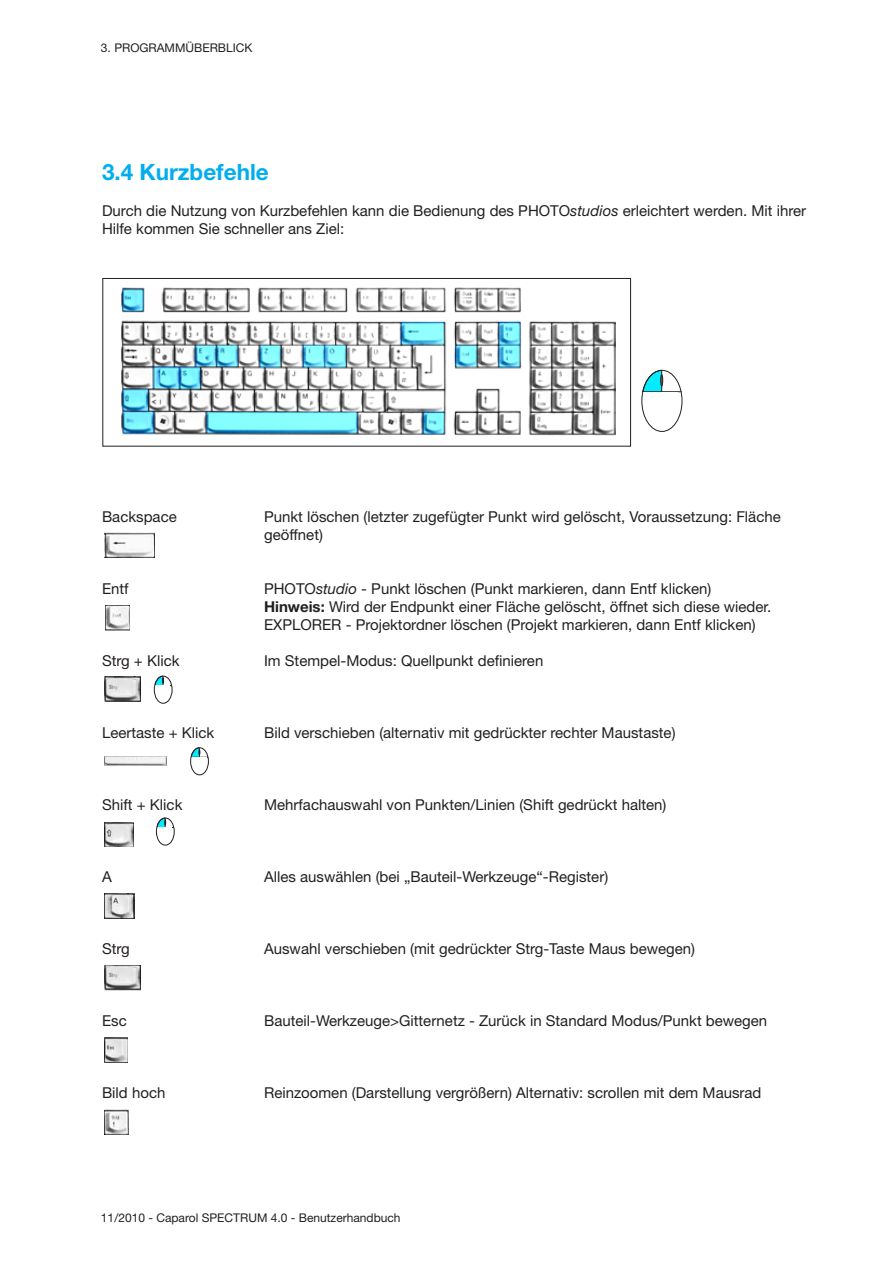
<style>
.page{position:relative;width:893px;height:1263px;background:#fff}
.page>*{position:absolute;margin:0;border:0;box-sizing:border-box;transform-origin:0 0}
.t1{font:700 22.5px "Helvetica Neue LT";color:#00aeef}
.t2{font:15px/18px "Helvetica Neue LT";color:#231f20}
.t3{font:12px "Helvetica Neue LT";color:#231f20}
.s1{font-style:italic}
.s2{font-weight:700}
</style>
<div class="page">
<img style="left:122px;top:287px;width:493px;height:149px">
<div style="left:103px;top:278px;width:528px;height:168px;border:1px solid #231f20"></div>
<img style="left:105px;top:533px;width:50px;height:24px">
<img style="left:104px;top:1110px;width:25px;height:24px">
<img style="left:105px;top:605px;width:25px;height:25px">
<img style="left:104px;top:677px;width:36px;height:25px">
<img style="left:104px;top:756px;width:62px;height:9px">
<img style="left:104px;top:822px;width:29px;height:25px">
<img style="left:104px;top:1037px;width:24px;height:25px">
<img style="left:104px;top:893px;width:31px;height:25px">
<div style="left:642px;top:370px;width:40px;height:61px;background:#03ecfd;border-radius:50%"></div>
<div style="left:662px;top:366px;width:23px;height:69px;background:#fff"></div>
<hr style="left:643px;top:391px;width:38px;height:1px;background:#231f20">
<svg style="left:660px;top:372px;width:3px;height:20px"></svg>
<div style="left:640px;top:392px;width:37px;height:41px;background:#fff"></div>
<div style="left:642px;top:370px;width:40px;height:62px;border:1px solid #231f20;border-radius:50%"></div>
<svg style="left:163px;top:675px;width:10px;height:24px"></svg>
<svg style="left:155px;top:676px;width:17px;height:10px"></svg>
<div style="left:154px;top:686px;width:16px;height:18px;background:#fff"></div>
<div style="left:154px;top:676px;width:18px;height:27px;border:1px solid #231f20;border-radius:50%"></div>
<svg style="left:165px;top:817px;width:10px;height:24px"></svg>
<svg style="left:157px;top:818px;width:17px;height:9px"></svg>
<div style="left:156px;top:827px;width:16px;height:19px;background:#fff"></div>
<div style="left:156px;top:818px;width:18px;height:27px;border:1px solid #231f20;border-radius:50%"></div>
<svg style="left:199px;top:747px;width:10px;height:29px"></svg>
<svg style="left:191px;top:748px;width:17px;height:10px"></svg>
<div style="left:190px;top:757px;width:16px;height:18px;background:#fff"></div>
<div style="left:191px;top:748px;width:18px;height:27px;border:1px solid #231f20;border-radius:50%"></div>
<img style="left:104px;top:965px;width:36px;height:25px">
<p class="t3" style="left:101px;top:41px;width:153px">3. PROGRAMMÜBERBLICK</p>
<h1 class="t1" style="left:102px;top:158px;width:168px">3.4 Kurzbefehle</h1>
<p class="t2" style="left:102px;top:201px;width:706px">Durch die Nutzung von Kurzbefehlen kann die Bedienung des PHOTO<span class="s1">studios</span> erleichtert werden. Mit ihrer<br>Hilfe kommen Sie schneller ans Ziel:</p>
<p class="t2" style="left:102px;top:507px;width:76px">Backspace</p>
<p class="t2" style="left:264px;top:507px;width:518px">Punkt löschen (letzter zugefügter Punkt wird gelöscht, Voraussetzung: Fläche geöffnet)</p>
<p class="t2" style="left:102px;top:579px;width:28px">Entf</p>
<p class="t2" style="left:264px;top:579px;width:509px">PHOTO<span class="s1">studio</span> - Punkt löschen (Punkt markieren, dann Entf klicken)<br><span class="s2">Hinweis:</span> Wird der Endpunkt einer Fläche gelöscht, öffnet sich diese wieder.<br>EXPLORER - Projektordner löschen (Projekt markieren, dann Entf klicken)</p>
<p class="t2" style="left:102px;top:651px;width:79px">Strg + Klick</p>
<p class="t2" style="left:264px;top:651px;width:281px">Im Stempel-Modus: Quellpunkt definieren</p>
<p class="t2" style="left:102px;top:723px;width:114px">Leertaste + Klick</p>
<p class="t2" style="left:264px;top:723px;width:413px">Bild verschieben (alternativ mit gedrückter rechter Maustaste)</p>
<p class="t2" style="left:102px;top:795px;width:82px">Shift + Klick</p>
<p class="t2" style="left:264px;top:795px;width:404px">Mehrfachauswahl von Punkten/Linien (Shift gedrückt halten)</p>
<p class="t2" style="left:102px;top:867px;width:11px">A</p>
<p class="t2" style="left:264px;top:867px;width:346px">Alles auswählen (bei „Bauteil-Werkzeuge“-Register)</p>
<p class="t2" style="left:102px;top:939px;width:29px">Strg</p>
<p class="t2" style="left:264px;top:939px;width:433px">Auswahl verschieben (mit gedrückter Strg-Taste Maus bewegen)</p>
<p class="t2" style="left:102px;top:1011px;width:26px">Esc</p>
<p class="t2" style="left:264px;top:1011px;width:505px">Bauteil-Werkzeuge&gt;Gitternetz - Zurück in Standard Modus/Punkt bewegen</p>
<p class="t2" style="left:102px;top:1083px;width:65px">Bild hoch</p>
<p class="t2" style="left:264px;top:1083px;width:499px">Reinzoomen (Darstellung vergrößern) Alternativ: scrollen mit dem Mausrad</p>
<p class="t3" style="left:101px;top:1210px;width:301px">11/2010 - Caparol SPECTRUM 4.0 - Benutzerhandbuch</p>
</div>
